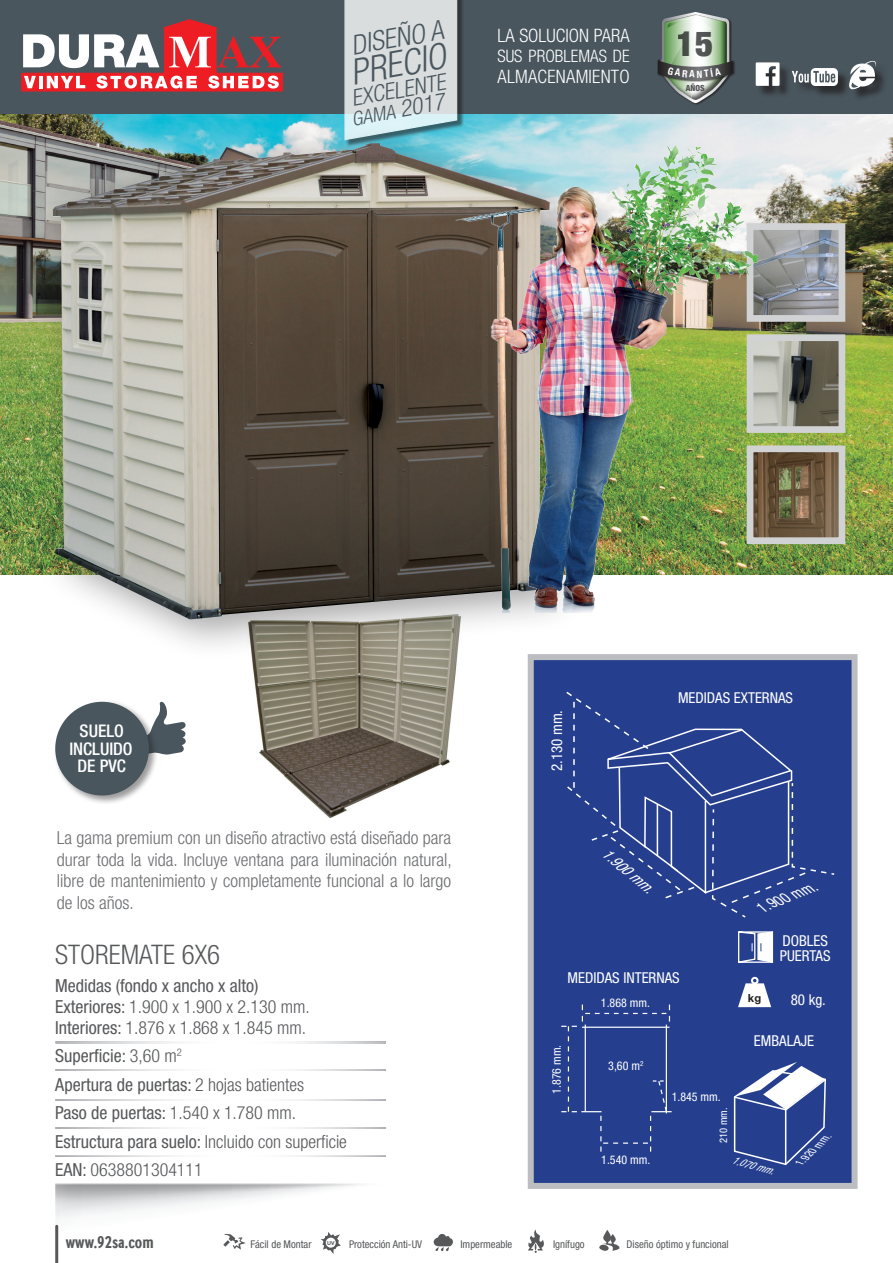
<style>
.page{position:relative;width:893px;height:1263px;background:#fff}
.page>*{position:absolute;margin:0;border:0;box-sizing:border-box;transform-origin:0 0}
.t1{font:italic 300 condensed 35.85px "Helvetica Neue LT Pro";color:#49565e}
.t2{font:900 condensed 34.95px "Helvetica Neue";color:#57585a}
.t3{font:italic 300 condensed 27.15px "Helvetica Neue LT Pro";color:#49565e}
.t4{font:300 condensed 27px "Helvetica Neue LT Pro";color:#57585a}
.t5{font:italic 300 condensed 22.8px "Helvetica Neue LT Pro";color:#49565e}
.t6{font:italic 300 condensed 19.5px "Helvetica Neue LT Pro";color:#49565e}
.t7{font:300 condensed 18.45px "Helvetica Neue LT Pro";letter-spacing:.015em;color:#fff}
.t8{font:300 condensed 18px/21.6px "Helvetica Neue LT Pro";color:#6c6d70;text-align:justify}
.t9{font:300 condensed 18px/28.5px "Helvetica Neue LT Pro";color:#57585a}
.t10{font:condensed 18px/21px "Helvetica Neue LT Pro";color:#57585a}
.t11{font:700 17.85px "Inter Face Da Ma Condensed";color:#57585a}
.t12{font:500 condensed 17.4px/17.4px "Helvetica Neue LT Pro";color:#fff;text-align:center}
.t13{font:300 condensed 17.1px "Helvetica Neue LT Pro";color:#fff}
.t14{font:condensed 15px/15px "Helvetica Neue LT Pro";color:#fff}
.t15{font:italic condensed 15px "Helvetica Neue LT Pro";color:#fff}
.t16{font:condensed 12px "Helvetica Neue LT Pro";color:#fff}
.t17{font:700 11.25px "Helvetica Neue LT Pro";color:#231f20}
.t18{font:condensed 10.65px "Helvetica Neue LT Pro";color:#57585a}
.t19{font:italic condensed 10.5px "Helvetica Neue LT Pro";color:#fff}
.t20{font:condensed 10.5px "Helvetica Neue LT Pro";color:#fff}
.t21{font:900 condensed 8.4px "Helvetica Neue";color:#57585a}
.t22{font:700 5.4px "Helvetica Neue LT Pro";color:#57585a}
.s1{font-size:23.55px}
.s2{font-weight:300}
.s3{font-weight:400}
</style>
<div class="page">
<img style="left:252px;top:661px;width:205px;height:158px">
<img style="left:0;top:113px;width:893px;height:462px">
<div style="left:528px;top:654px;width:329px;height:535px;background:#253f8e;border:6px solid #bcbdc0"></div>
<svg style="left:738px;top:983px;width:33px;height:24px"></svg>
<div style="left:751px;top:977px;width:7px;height:7px;border:2px solid #fff;border-radius:50%"></div>
<svg style="left:561px;top:1004px;width:111px;height:147px"></svg>
<svg style="left:733px;top:1062px;width:93px;height:104px"></svg>
<svg style="left:566px;top:691px;width:269px;height:227px"></svg>
<hr style="left:55px;top:1226px;width:3px;height:37px;background:#57585a">
<svg style="left:223px;top:1237px;width:23px;height:12px"></svg>
<svg style="left:321px;top:1237px;width:20px;height:17px"></svg>
<div style="left:326px;top:1237px;width:10px;height:11px;background:#fff;border-radius:50%"></div>
<svg style="left:433px;top:1234px;width:20px;height:17px"></svg>
<svg style="left:528px;top:1229px;width:16px;height:24px"></svg>
<svg style="left:599px;top:1230px;width:21px;height:21px"></svg>
<div style="left:0;top:0;width:893px;height:113px;background:#49565e"></div>
<div style="left:345px;top:0;width:119px;height:147px;background:#231f20;opacity:.75"></div>
<div style="left:344px;top:0;width:114px;height:122px;background:#daddde"></div>
<div style="left:21px;top:73px;width:262px;height:18px;background:#ee1d23"></div>
<svg style="left:23px;top:19px;width:259px;height:70px"></svg>
<div style="left:757px;top:63px;width:131px;height:39px;background:#231f20;opacity:.75"></div>
<svg style="left:756px;top:62px;width:23px;height:24px"></svg>
<div style="left:811px;top:68px;width:27px;height:18px;background:#fff;border-radius:5px"></div>
<svg style="left:792px;top:71px;width:43px;height:12px"></svg>
<svg style="left:846px;top:60px;width:32px;height:32px"></svg>
<div style="left:661px;top:12px;width:71px;height:94px;background:#231f20;opacity:.75"></div>
<div style="left:657px;top:60px;width:79px;height:22px;background:#231f20;opacity:.75"></div>
<svg style="left:158px;top:702px;width:28px;height:53px"></svg>
<div style="left:54px;top:700px;width:104px;height:105px;background:#231f20;opacity:.45"></div>
<div style="left:55px;top:702px;width:94px;height:93px;background:#49565e;border-radius:50%"></div>
<img style="left:757px;top:231px;width:80px;height:83px">
<div style="left:747px;top:223px;width:98px;height:99px;border:7px solid #d1d2d4"></div>
<img style="left:757px;top:342px;width:80px;height:83px">
<div style="left:747px;top:334px;width:98px;height:99px;border:7px solid #d1d2d4"></div>
<img style="left:757px;top:453px;width:80px;height:83px">
<div style="left:747px;top:445px;width:98px;height:99px;border:7px solid #d1d2d4"></div>
<div style="left:33px;top:122px;width:558px;height:539px;background:#231f20;opacity:.4"></div>
<img style="left:53px;top:143px;width:497px;height:476px">
<img style="left:384px;top:113px;width:373px;height:500px">
<img style="left:55px;top:1183px;width:306px;height:54px">
<svg style="left:738px;top:931px;width:36px;height:32px"></svg>
<svg style="left:658px;top:12px;width:75px;height:91px"></svg>
<h3 class="t3" style="left:349px;top:30px;width:95px;rotate:-10deg">DISEÑO A</h3>
<h1 class="t1" style="left:347px;top:52px;width:98px;rotate:-10deg">PRECIO</h1>
<p class="t5" style="left:349px;top:85px;width:97px;rotate:-10deg">EXCELENTE</p>
<p class="t6" style="left:350px;top:108px;width:96px;rotate:-10deg">GAMA <span class="s1">2017</span></p>
<p class="t7" style="left:497px;top:25px;width:134px">LA SOLUCION PARA</p>
<p class="t13" style="left:497px;top:47px;width:134px">SUS PROBLEMAS DE</p>
<p class="t7" style="left:497px;top:66px;width:134px">ALMACENAMIENTO</p>
<h2 class="t2" style="left:677px;top:15px;width:38px">15</h2>
<p class="t21" style="left:686px;top:81px;width:20px">AÑOS</p>
<p class="t12" style="left:69px;top:722px;width:65px">SUELO<br>INCLUIDO<br>DE PVC</p>
<p class="t8" style="left:57px;top:827px;width:397px">La gama premium con un diseño atractivo está diseñado para durar toda la vida. Incluye ventana para iluminación natural, libre de mantenimiento y completamente funcional a lo largo de los años.</p>
<h3 class="t4" style="left:55px;top:938px;width:166px">STOREMATE 6X6</h3>
<p class="t10" style="left:55px;top:975px;width:256px">Medidas (fondo x ancho x alto)<br>Exteriores: <span class="s2">1.900 x 1.900 x 2.130 mm.<br></span>Interiores: <span class="s2">1.876 x 1.868 x 1.845 mm.</span></p>
<p class="t9" style="left:55px;top:1041px;width:293px"><span class="s3">Superficie:</span> 3,60 m<sup>2<br></sup><span class="s3">Apertura de puertas:</span> 2 hojas batientes<br><span class="s3">Paso de puertas:</span> 1.540 x 1.780 mm.<br><span class="s3">Estructura para suelo:</span> Incluido con superficie<br><span class="s3">EAN:</span> 0638801304111</p>
<p class="t14" style="left:549px;top:771px;width:63px;rotate:-90deg">2.130 mm.</p>
<p class="t14" style="left:678px;top:690px;width:117px">MEDIDAS EXTERNAS</p>
<p class="t15" style="left:610px;top:844px;width:63px;rotate:40deg">1.900 mm.</p>
<p class="t15" style="left:758px;top:899px;width:63px;rotate:-22deg">1.900 mm.</p>
<p class="t14" style="left:780px;top:933px;width:52px">DOBLES<br>PUERTAS</p>
<p class="t14" style="left:567px;top:970px;width:114px">MEDIDAS INTERNAS</p>
<p class="t16" style="left:601px;top:996px;width:51px">1.868 mm.</p>
<p class="t16" style="left:550px;top:1094px;width:51px;rotate:-90deg">1.876 mm.</p>
<p class="t16" style="left:608px;top:1059px;width:37px">3,60 m<sup>2</sup></p>
<p class="t16" style="left:672px;top:1089px;width:51px">1.845 mm.</p>
<p class="t17" style="left:748px;top:991px;width:15px">kg</p>
<p class="t14" style="left:791px;top:992px;width:37px">80 kg.</p>
<p class="t14" style="left:754px;top:1033px;width:62px">EMBALAJE</p>
<p class="t16" style="left:601px;top:1152px;width:51px">1.540 mm.</p>
<p class="t20" style="left:717px;top:1143px;width:37px;rotate:-90deg">210 mm.</p>
<p class="t19" style="left:734px;top:1154px;width:44px;rotate:15deg">1.070 mm.</p>
<p class="t19" style="left:795px;top:1159px;width:44px;rotate:-44deg">1.920 mm.</p>
<p class="t11" style="left:66px;top:1231px;width:89px">www.92sa.com</p>
<p class="t18" style="left:251px;top:1238px;width:62px">Fácil de Montar</p>
<p class="t22" style="left:327px;top:1239px;width:9px">UV</p>
<p class="t18" style="left:349px;top:1238px;width:75px">Protección Anti-UV</p>
<p class="t18" style="left:460px;top:1237px;width:53px">Impermeable</p>
<p class="t18" style="left:553px;top:1238px;width:33px">Ignífugo</p>
<p class="t18" style="left:627px;top:1238px;width:104px">Diseño óptimo y funcional</p>
</div>
